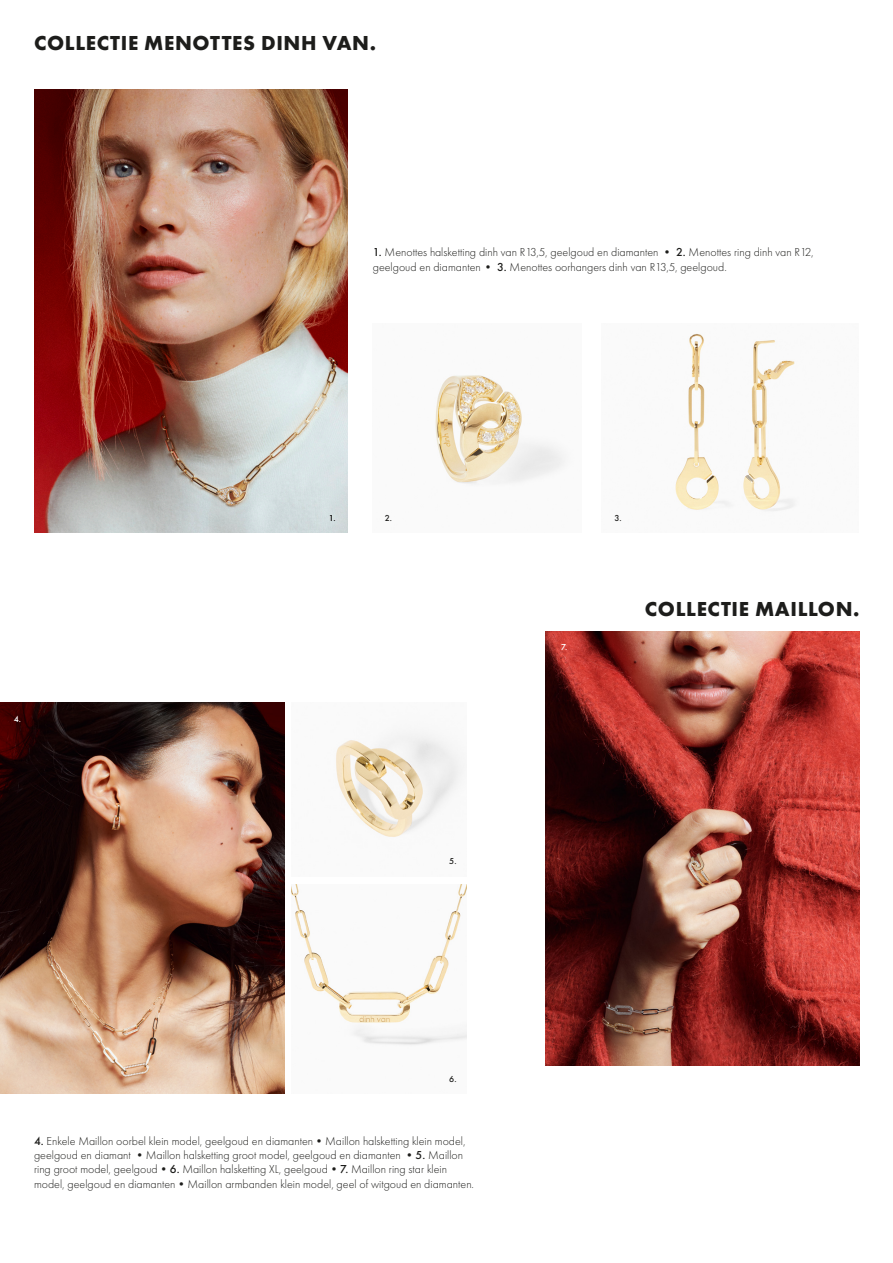
<style>
.page{position:relative;width:893px;height:1263px;background:#fff}
.page>*{position:absolute;margin:0;border:0;box-sizing:border-box;transform-origin:0 0}
.t1{font:700 21px "Futura PT";letter-spacing:.03em;color:#1d1d1b}
.t2{font:300 12px/14.4px "Futura PT";color:#1d1d1b}
.t3{font:500 9px "Futura PT";color:#1d1d1b}
.t4{font:500 9px "Futura PT";color:#fff}
.t5{font:500 9px "Futura PT";color:#000}
.s1{font-weight:500}
</style>
<div class="page">
<img style="left:34px;top:90px;width:314px;height:442px">
<img style="left:435px;top:375px;width:130px;height:110px">
<img style="left:675px;top:333px;width:120px;height:178px">
<img style="left:546px;top:631px;width:313px;height:434px">
<img style="left:292px;top:884px;width:174px;height:161px">
<img style="left:336px;top:732px;width:128px;height:105px">
<img style="left:0;top:703px;width:285px;height:390px">
<p class="t1" style="left:34px;top:29px;width:343px">COLLECTIE MENOTTES DINH VAN.</p>
<p class="t2" style="left:373px;top:245px;width:442px"><span class="s1">1.</span> Menottes halsketting dinh van R13,5, geelgoud en diamanten • <span class="s1">2.</span> Menottes ring dinh van R12, geelgoud en diamanten• <span class="s1">3.</span> Menottes oorhangers dinh van R13,5, geelgoud.</p>
<p class="t4" style="left:14px;top:714px;width:9px">4.</p>
<p class="t5" style="left:329px;top:513px;width:8px">1.</p>
<p class="t3" style="left:385px;top:513px;width:9px">2.</p>
<p class="t3" style="left:449px;top:855px;width:9px">5.</p>
<p class="t3" style="left:449px;top:1074px;width:9px">6.</p>
<p class="t2" style="left:34px;top:1133px;width:442px"><span class="s1">4.</span> Enkele Maillon oorbel klein model, geelgoud en diamanten•Maillon halsketting klein model, geelgoud en diamant •Maillon halsketting groot model, geelgoud en diamanten •<span class="s1">5.</span> Maillon ring groot model, geelgoud•<span class="s1">6.</span> Maillon halsketting XL, geelgoud•<span class="s1">7.</span> Maillon ring star klein model, geelgoud en diamanten•Maillon armbanden klein model, geel of witgoud en diamanten.</p>
<p class="t4" style="left:561px;top:642px;width:8px">7.</p>
<p class="t3" style="left:614px;top:513px;width:9px">3.</p>
<p class="t1" style="left:645px;top:595px;width:216px">COLLECTIE MAILLON.</p>
</div>
